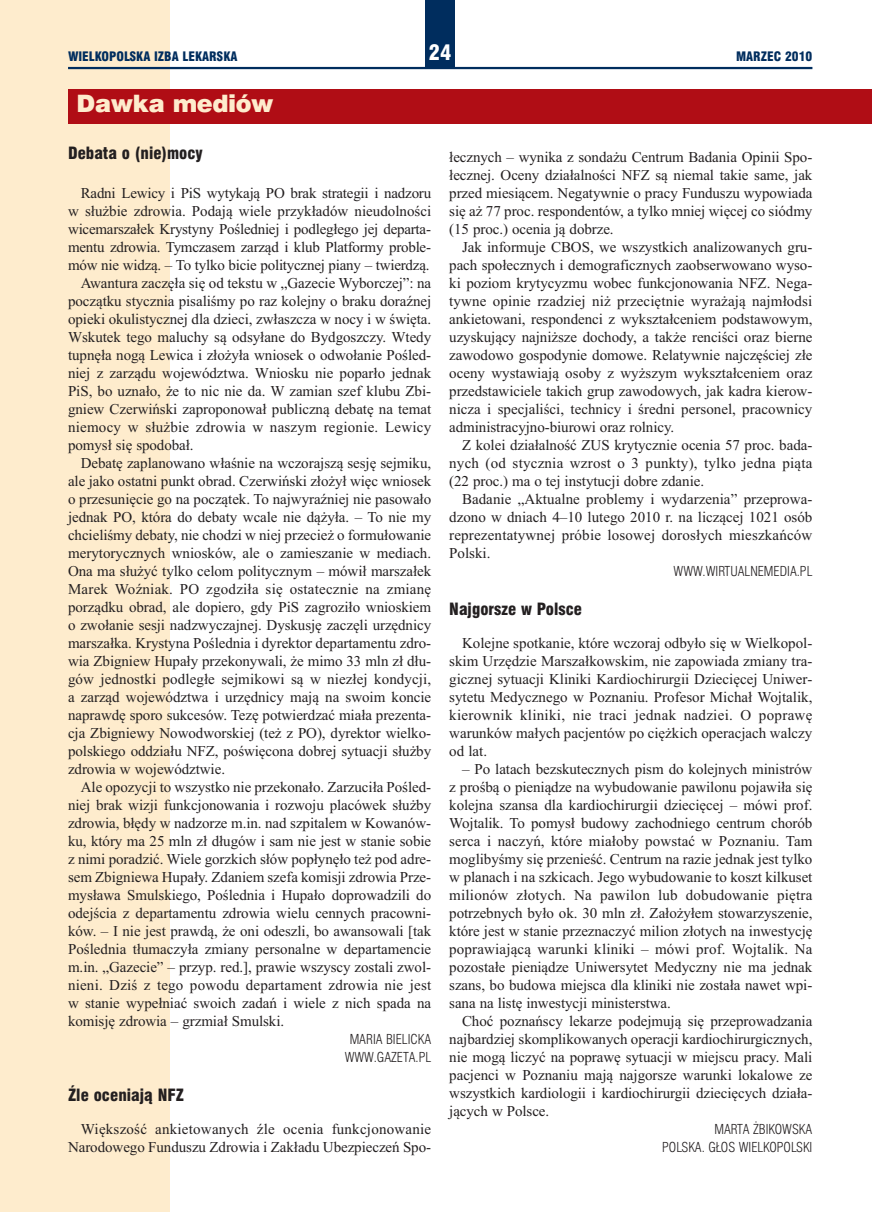
<style>
.page{position:relative;width:872px;height:1212px;background:#fff}
.page>*{position:absolute;margin:0;border:0;box-sizing:border-box;transform-origin:0 0}
.t1{font:24px "Swis 721 Blk EU";letter-spacing:-.02em;color:#feeccd}
.t2{font:21px "Swis 721 Blk Cn EU";color:#fff}
.t3{font:16.5px "Swis 721 Blk Cn EU";color:#231f20}
.t4{font:15px/18px "Times New Roman";letter-spacing:-.005em;color:#231f20;text-align:justify}
.t5{font:15px "Times New Roman";letter-spacing:.015em;color:#231f20}
.t6{font:13.5px/18px "Swis 721 Lt Cn EU";color:#231f20;text-align:center}
.t7{font:12.75px "Swis 721 Blk Cn EU";color:#002d5e}
</style>
<div class="page">
<div style="left:0;top:0;width:170px;height:1212px;background:#feeccd"></div>
<hr style="left:68px;top:67px;width:744px;height:2px;background:#002d5e">
<div style="left:425px;top:0;width:30px;height:68px;background:#002d5e"></div>
<div style="left:68px;top:89px;width:804px;height:34px;background:#b00d15"></div>
<p class="t7" style="left:68px;top:48px;width:171px">WIELKOPOLSKA IZBA LEKARSKA</p>
<h2 class="t2" style="left:429px;top:40px;width:24px">24</h2>
<p class="t7" style="left:736px;top:48px;width:78px">MARZEC 2010</p>
<h1 class="t1" style="left:77px;top:89px;width:198px">Dawka mediów</h1>
<p class="t3" style="left:68px;top:142px;width:136px">Debata o (nie)mocy</p>
<p class="t4" style="left:81px;top:184px;width:352px">Radni Lewicy i PiS wytykają PO brak strategii i nadzoru</p>
<p class="t4" style="left:68px;top:202px;width:365px">w służbie zdrowia. Podają wiele przykładów nieudolności</p>
<p class="t4" style="left:68px;top:220px;width:364px">wicemarszałek Krystyny Pośledniej i podległego jej departa-</p>
<p class="t4" style="left:68px;top:238px;width:364px">mentu zdrowia. Tymczasem zarząd i klub Platformy proble-</p>
<p class="t4" style="left:68px;top:256px;width:363px">mów nie widzą. – To tylko bicie politycznej piany – twierdzą.</p>
<p class="t4" style="left:81px;top:274px;width:352px">Awantura zaczęła się od tekstu w „Gazecie Wyborczej”: na</p>
<p class="t4" style="left:68px;top:292px;width:365px">początku stycznia pisaliśmy po raz kolejny o braku doraźnej</p>
<p class="t4" style="left:68px;top:310px;width:365px">opieki okulistycznej dla dzieci, zwłaszcza w nocy i w święta.</p>
<p class="t4" style="left:68px;top:328px;width:365px">Wskutek tego maluchy są odsyłane do Bydgoszczy. Wtedy</p>
<p class="t4" style="left:68px;top:346px;width:364px">tupnęła nogą Lewica i złożyła wniosek o odwołanie Pośled-</p>
<p class="t4" style="left:68px;top:364px;width:365px">niej z zarządu województwa. Wniosku nie poparło jednak</p>
<p class="t4" style="left:68px;top:382px;width:364px">PiS, bo uznało, że to nic nie da. W zamian szef klubu Zbi-</p>
<p class="t4" style="left:68px;top:400px;width:365px">gniew Czerwiński zaproponował publiczną debatę na temat</p>
<p class="t5" style="left:68px;top:418px;width:365px">niemocy w służbie zdrowia w naszym regionie. Lewicy</p>
<p class="t4" style="left:68px;top:436px;width:127px">pomysł się spodobał.</p>
<p class="t4" style="left:81px;top:454px;width:352px">Debatę zaplanowano właśnie na wczorajszą sesję sejmiku,</p>
<p class="t4" style="left:68px;top:472px;width:365px">ale jako ostatni punkt obrad. Czerwiński złożył więc wniosek</p>
<p class="t4" style="left:68px;top:490px;width:365px">o przesunięcie go na początek. To najwyraźniej nie pasowało</p>
<p class="t4" style="left:68px;top:508px;width:365px">jednak PO, która do debaty wcale nie dążyła. – To nie my</p>
<p class="t4" style="left:68px;top:526px;width:365px">chcieliśmy debaty, nie chodzi w niej przecież o formułowanie</p>
<p class="t4" style="left:68px;top:544px;width:365px">merytorycznych wniosków, ale o zamieszanie w mediach.</p>
<p class="t4" style="left:68px;top:562px;width:365px">Ona ma służyć tylko celom politycznym – mówił marszałek</p>
<p class="t5" style="left:68px;top:580px;width:365px">Marek Woźniak. PO zgodziła się ostatecznie na zmianę</p>
<p class="t4" style="left:68px;top:598px;width:365px">porządku obrad, ale dopiero, gdy PiS zagroziło wnioskiem</p>
<p class="t4" style="left:68px;top:616px;width:365px">o zwołanie sesji nadzwyczajnej. Dyskusję zaczęli urzędnicy</p>
<p class="t4" style="left:68px;top:634px;width:364px">marszałka. Krystyna Poślednia i dyrektor departamentu zdro-</p>
<p class="t4" style="left:68px;top:652px;width:364px">wia Zbigniew Hupały przekonywali, że mimo 33 mln zł dłu-</p>
<p class="t4" style="left:68px;top:670px;width:365px">gów jednostki podległe sejmikowi są w niezłej kondycji,</p>
<p class="t4" style="left:68px;top:688px;width:365px">a zarząd województwa i urzędnicy mają na swoim koncie</p>
<p class="t4" style="left:68px;top:706px;width:364px">naprawdę sporo sukcesów. Tezę potwierdzać miała prezenta-</p>
<p class="t4" style="left:68px;top:724px;width:364px">cja Zbigniewy Nowodworskiej (też z PO), dyrektor wielko-</p>
<p class="t4" style="left:68px;top:742px;width:365px">polskiego oddziału NFZ, poświęcona dobrej sytuacji służby</p>
<p class="t4" style="left:68px;top:760px;width:158px">zdrowia w województwie.</p>
<p class="t4" style="left:81px;top:778px;width:352px">Ale opozycji to wszystko nie przekonało. Zarzuciła Pośled-</p>
<p class="t4" style="left:68px;top:796px;width:365px">niej brak wizji funkcjonowania i rozwoju placówek służby</p>
<p class="t4" style="left:68px;top:814px;width:364px">zdrowia, błędy w nadzorze m.in. nad szpitalem w Kowanów-</p>
<p class="t4" style="left:68px;top:832px;width:365px">ku, który ma 25 mln zł długów i sam nie jest w stanie sobie</p>
<p class="t4" style="left:68px;top:850px;width:364px">z nimi poradzić. Wiele gorzkich słów popłynęło też pod adre-</p>
<p class="t4" style="left:68px;top:868px;width:364px">sem Zbigniewa Hupały. Zdaniem szefa komisji zdrowia Prze-</p>
<p class="t4" style="left:68px;top:886px;width:365px">mysława Smulskiego, Poślednia i Hupało doprowadzili do</p>
<p class="t4" style="left:68px;top:904px;width:364px">odejścia z departamentu zdrowia wielu cennych pracowni-</p>
<p class="t4" style="left:68px;top:922px;width:365px">ków. – I nie jest prawdą, że oni odeszli, bo awansowali [tak</p>
<p class="t4" style="left:68px;top:940px;width:365px">Poślednia tłumaczyła zmiany personalne w departamencie</p>
<p class="t4" style="left:68px;top:958px;width:364px">m.in. „Gazecie” – przyp. red.], prawie wszyscy zostali zwol-</p>
<p class="t5" style="left:68px;top:976px;width:365px">nieni. Dziś z tego powodu departament zdrowia nie jest</p>
<p class="t4" style="left:68px;top:994px;width:365px">w stanie wypełniać swoich zadań i wiele z nich spada na</p>
<p class="t4" style="left:68px;top:1012px;width:218px">komisję zdrowia – grzmiał Smulski.</p>
<p class="t6" style="left:345px;top:1030px;width:88px">MARIA BIELICKA<br>WWW.GAZETA.PL</p>
<p class="t3" style="left:68px;top:1085px;width:118px">Źle oceniają NFZ</p>
<p class="t4" style="left:68px;top:1120px;width:365px;text-align:right">Większość ankietowanych źle ocenia funkcjonowanie<br>Narodowego Funduszu Zdrowia i Zakładu Ubezpieczeń Spo-</p>
<p class="t4" style="left:449px;top:148px;width:365px">łecznych – wynika z sondażu Centrum Badania Opinii Spo&shy;łecznej. Oceny działalności NFZ są niemal takie same, jak przed miesiącem. Negatywnie o pracy Funduszu wypowiada się aż 77 proc. respondentów, a tylko mniej więcej co siódmy (15 proc.) ocenia ją dobrze.</p>
<p class="t4" style="left:449px;top:238px;width:365px;text-indent:13px">Jak informuje CBOS, we wszystkich analizowanych gru&shy;pach społecznych i demograficznych zaobserwowano wyso&shy;ki poziom krytycyzmu wobec funkcjonowania NFZ. Nega&shy;tywne opinie rzadziej niż przeciętnie wyrażają najmłodsi ankietowani, respondenci z wykształceniem podstawowym, uzyskujący najniższe dochody, a także renciści oraz bierne zawodowo gospodynie domowe. Relatywnie najczęściej złe oceny wystawiają osoby z wyższym wykształceniem oraz przedstawiciele takich grup zawodowych, jak kadra kierow&shy;nicza i specjaliści, technicy i średni personel, pracownicy administracyjno-biurowi oraz rolnicy.</p>
<p class="t4" style="left:449px;top:436px;width:365px;text-indent:13px">Z kolei działalność ZUS krytycznie ocenia 57 proc. bada&shy;nych (od stycznia wzrost o 3 punkty), tylko jedna piąta (22 proc.) ma o tej instytucji dobre zdanie.</p>
<p class="t4" style="left:449px;top:490px;width:365px;text-indent:13px">Badanie „Aktualne problemy i wydarzenia” przeprowa&shy;dzono w dniach 4–10 lutego 2010 r. na liczącej 1021 osób reprezentatywnej próbie losowej dorosłych mieszkańców Polski.</p>
<p class="t6" style="left:673px;top:562px;width:140px">WWW.WIRTUALNEMEDIA.PL</p>
<p class="t3" style="left:449px;top:599px;width:134px">Najgorsze w Polsce</p>
<p class="t4" style="left:449px;top:634px;width:365px;text-indent:13px">Kolejne spotkanie, które wczoraj odbyło się w Wielkopol&shy;skim Urzędzie Marszałkowskim, nie zapowiada zmiany tra&shy;gicznej sytuacji Kliniki Kardiochirurgii Dziecięcej Uniwer&shy;sytetu Medycznego w Poznaniu. Profesor Michał Wojtalik, kierownik kliniki, nie traci jednak nadziei. O poprawę warunków małych pacjentów po ciężkich operacjach walczy od lat.</p>
<p class="t4" style="left:449px;top:760px;width:365px;text-indent:13px">– Po latach bezskutecznych pism do kolejnych ministrów z prośbą o pieniądze na wybudowanie pawilonu pojawiła się kolejna szansa dla kardiochirurgii dziecięcej – mówi prof.<br>Wojtalik. To pomysł budowy zachodniego centrum chorób serca i naczyń, które miałoby powstać w Poznaniu. Tam moglibyśmy się przenieść. Centrum na razie jednak jest tylko w planach i na szkicach. Jego wybudowanie to koszt kilkuset milionów złotych. Na pawilon lub dobudowanie piętra potrzebnych było ok. 30 mln zł. Założyłem stowarzyszenie, które jest w stanie przeznaczyć milion złotych na inwestycję poprawiającą warunki kliniki – mówi prof. Wojtalik. Na pozostałe pieniądze Uniwersytet Medyczny nie ma jednak szans, bo budowa miejsca dla kliniki nie została nawet wpi&shy;sana na listę inwestycji ministerstwa.</p>
<p class="t4" style="left:449px;top:1012px;width:365px;text-indent:13px">Choć poznańscy lekarze podejmują się przeprowadzania najbardziej skomplikowanych operacji kardiochirurgicznych, nie mogą liczyć na poprawę sytuacji w miejscu pracy. Mali pacjenci w Poznaniu mają najgorsze warunki lokalowe ze wszystkich kardiologii i kardiochirurgii dziecięcych działa&shy;jących w Polsce.</p>
<p class="t6" style="left:662px;top:1120px;width:152px;text-align:right">MARTA ŻBIKOWSKA<br>POLSKA. GŁOS WIELKOPOLSKI</p>
</div>
